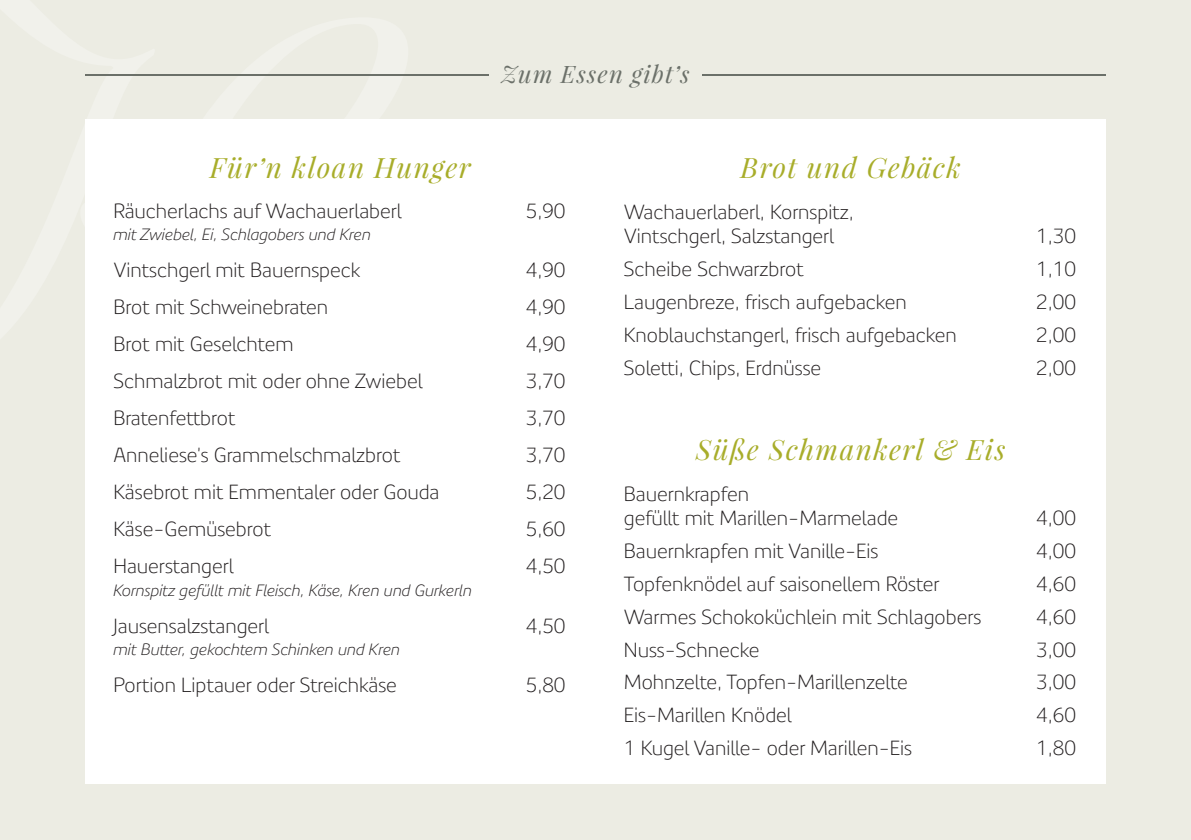
<style>
.page{position:relative;width:1191px;height:840px;background:#fff}
.page>*{position:absolute;margin:0;border:0;box-sizing:border-box;transform-origin:0 0}
.t1{font:italic 28px "Playfair Display";letter-spacing:.05em;color:#a8ad2a}
.t2{font:italic 24px "Playfair Display";letter-spacing:.05em;color:#6b7069}
.t3{font:300 20px/24.2px "Precious Sans Two";color:#231f20}
.t4{font:italic 300 16px "Precious Sans Two";color:#231f20}
</style>
<div class="page">
<div style="left:0;top:0;width:1191px;height:839px;background:#ecece3"></div>
<hr style="left:85px;top:74px;width:403px;height:1px;background:#6b7069">
<hr style="left:702px;top:74px;width:404px;height:1px;background:#6b7069">
<div style="left:85px;top:119px;width:1021px;height:663px;background:#fff"></div>
<p class="t2" style="left:501px;top:58px;width:190px">Zum Essen gibt’s</p>
<h1 class="t1" style="left:210px;top:149px;width:262px">Für’n kloan Hunger</h1>
<p class="t3" style="left:113px;top:198px;width:290px">Räucherlachs auf Wachauerlaberl</p>
<p class="t3" style="left:526px;top:198px;width:41px">5,90</p>
<p class="t4" style="left:113px;top:224px;width:259px">mit Zwiebel, Ei, Schlagobers und Kren</p>
<p class="t3" style="left:113px;top:258px;width:248px">Vintschgerl mit Bauernspeck</p>
<p class="t3" style="left:526px;top:258px;width:41px">4,90</p>
<p class="t3" style="left:113px;top:295px;width:216px">Brot mit Schweinebraten</p>
<p class="t3" style="left:526px;top:295px;width:41px">4,90</p>
<p class="t3" style="left:113px;top:332px;width:182px">Brot mit Geselchtem</p>
<p class="t3" style="left:526px;top:332px;width:41px">4,90</p>
<p class="t3" style="left:113px;top:369px;width:310px">Schmalzbrot mit oder ohne Zwiebel</p>
<p class="t3" style="left:526px;top:369px;width:41px">3,70</p>
<p class="t3" style="left:113px;top:405px;width:123px">Bratenfettbrot</p>
<p class="t3" style="left:526px;top:405px;width:41px">3,70</p>
<p class="t3" style="left:113px;top:442px;width:288px">Anneliese’s Grammelschmalzbrot</p>
<p class="t3" style="left:526px;top:442px;width:41px">3,70</p>
<p class="t3" style="left:113px;top:479px;width:328px">Käsebrot mit Emmentaler oder Gouda</p>
<p class="t3" style="left:526px;top:479px;width:41px">5,20</p>
<p class="t3" style="left:113px;top:516px;width:159px">Käse-Gemüsebrot</p>
<p class="t3" style="left:526px;top:516px;width:41px">5,60</p>
<p class="t3" style="left:113px;top:553px;width:122px">Hauerstangerl</p>
<p class="t3" style="left:526px;top:553px;width:41px">4,50</p>
<p class="t4" style="left:113px;top:579px;width:360px">Kornspitz gefüllt mit Fleisch, Käse, Kren und Gurkerln</p>
<p class="t3" style="left:113px;top:613px;width:157px">Jausensalzstangerl</p>
<p class="t3" style="left:526px;top:613px;width:41px">4,50</p>
<p class="t4" style="left:113px;top:639px;width:288px">mit Butter, gekochtem Schinken und Kren</p>
<p class="t3" style="left:113px;top:672px;width:285px">Portion Liptauer oder Streichkäse</p>
<p class="t3" style="left:526px;top:672px;width:41px">5,80</p>
<h1 class="t1" style="left:740px;top:149px;width:222px">Brot und Gebäck</h1>
<p class="t3" style="left:624px;top:200px;width:231px">Wachauerlaberl, Kornspitz,<br>Vintschgerl, Salzstangerl</p>
<p class="t3" style="left:1036px;top:224px;width:41px">1,30</p>
<p class="t3" style="left:624px;top:257px;width:181px">Scheibe Schwarzbrot</p>
<p class="t3" style="left:1036px;top:257px;width:41px">1,10</p>
<p class="t3" style="left:624px;top:290px;width:284px">Laugenbreze, frisch aufgebacken</p>
<p class="t3" style="left:1036px;top:290px;width:41px">2,00</p>
<p class="t3" style="left:624px;top:322px;width:334px">Knoblauchstangerl, frisch aufgebacken</p>
<p class="t3" style="left:1036px;top:322px;width:41px">2,00</p>
<p class="t3" style="left:624px;top:355px;width:199px">Soletti, Chips, Erdnüsse</p>
<p class="t3" style="left:1036px;top:355px;width:41px">2,00</p>
<h1 class="t1" style="left:696px;top:430px;width:311px">Süße Schmankerl &amp; Eis</h1>
<p class="t3" style="left:624px;top:481px;width:276px">Bauernkrapfen<br>gefüllt mit Marillen-Marmelade</p>
<p class="t3" style="left:1036px;top:506px;width:41px">4,00</p>
<p class="t3" style="left:624px;top:538px;width:256px">Bauernkrapfen mit Vanille-Eis</p>
<p class="t3" style="left:1036px;top:538px;width:41px">4,00</p>
<p class="t3" style="left:624px;top:571px;width:317px">Topfenknödel auf saisonellem Röster</p>
<p class="t3" style="left:1036px;top:571px;width:41px">4,60</p>
<p class="t3" style="left:624px;top:604px;width:359px">Warmes Schokoküchlein mit Schlagobers</p>
<p class="t3" style="left:1036px;top:604px;width:41px">4,60</p>
<p class="t3" style="left:624px;top:637px;width:137px">Nuss-Schnecke</p>
<p class="t3" style="left:1036px;top:637px;width:41px">3,00</p>
<p class="t3" style="left:624px;top:669px;width:285px">Mohnzelte, Topfen-Marillenzelte</p>
<p class="t3" style="left:1036px;top:669px;width:41px">3,00</p>
<p class="t3" style="left:624px;top:702px;width:169px">Eis-Marillen Knödel</p>
<p class="t3" style="left:1036px;top:702px;width:41px">4,60</p>
<p class="t3" style="left:624px;top:735px;width:290px">1 Kugel Vanille- oder Marillen-Eis</p>
<p class="t3" style="left:1036px;top:735px;width:41px">1,80</p>
</div>
